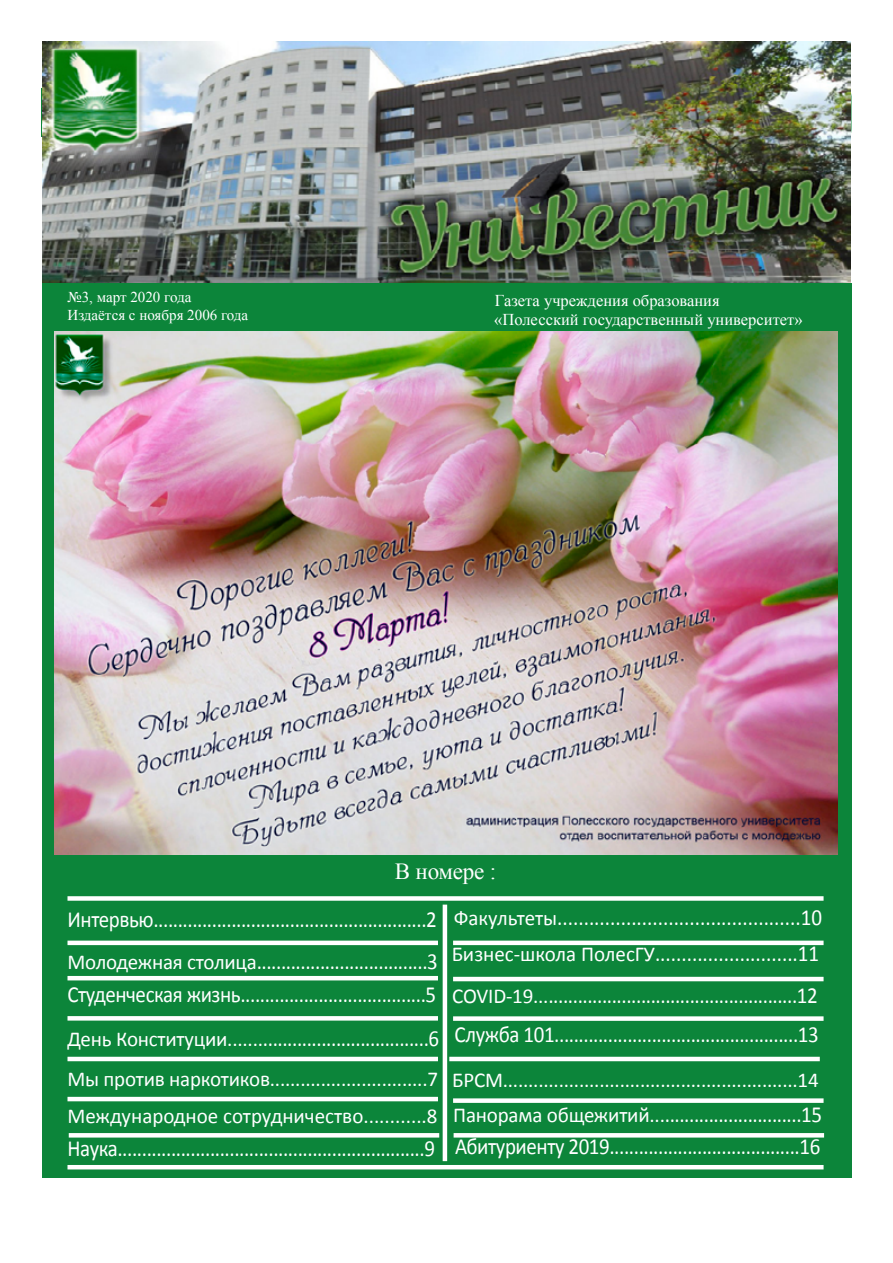
<style>
.page{position:relative;width:893px;height:1263px;background:#fff}
.page>*{position:absolute;margin:0;border:0;box-sizing:border-box;transform-origin:0 0}
.t1{font:23.1px/41.5px "Calibri";letter-spacing:-.02em;color:#fff;scale:.91 1}
.t2{font:23.1px "Times New Roman";letter-spacing:-.01em;color:#fff}
.t3{font:21.15px "Calibri";letter-spacing:-.01em;color:#fff}
.t4{font:16.5px/19.8px "Times New Roman";color:#fff}
.t5{font:15px/18px "Times New Roman";color:#fff}
.s1{font-size:21.15px}
</style>
<div class="page">
<svg style="left:814px;top:41px;width:21px;height:1px"></svg>
<div style="left:42px;top:284px;width:810px;height:894px;background:#0c853a"></div>
<hr style="left:443px;top:905px;width:4px;height:256px;background:#fff">
<div style="left:68px;top:896px;width:756px;height:5px;background:#fff"></div>
<hr style="left:68px;top:941px;width:370px;height:4px;background:#fff">
<hr style="left:68px;top:976px;width:370px;height:4px;background:#fff">
<svg style="left:68px;top:1016px;width:370px;height:4px"></svg>
<hr style="left:453px;top:941px;width:371px;height:4px;background:#fff">
<hr style="left:453px;top:977px;width:371px;height:4px;background:#fff">
<div style="left:453px;top:1016px;width:371px;height:5px;background:#fff"></div>
<img style="left:43px;top:42px;width:807px;height:240px">
<hr style="left:68px;top:1165px;width:756px;height:4px;background:#fff">
<hr style="left:68px;top:1057px;width:370px;height:4px;background:#fff">
<hr style="left:449px;top:1057px;width:371px;height:4px;background:#fff">
<hr style="left:68px;top:1097px;width:370px;height:4px;background:#fff">
<div style="left:453px;top:1098px;width:371px;height:5px;background:#fff"></div>
<img style="left:55px;top:331px;width:783px;height:524px">
<svg style="left:69px;top:1133px;width:370px;height:4px"></svg>
<svg style="left:454px;top:1133px;width:370px;height:4px"></svg>
<p class="t5" style="left:68px;top:288px;width:182px">№3, март 2020 года<br>Издаётся с ноября 2006 года</p>
<p class="t4" style="left:494px;top:290px;width:310px">Газета учреждения образования «Полесский государственный университет»</p>
<p class="t2" style="left:395px;top:855px;width:103px">В номере :</p>
<p class="t1" style="left:68px;top:898px;width:407px">Интервью........................................................2</p>
<p class="t1" style="left:454px;top:897px;width:406px"><span class="s1">Факультеты</span>..............................................10</p>
<p class="t1" style="left:68px;top:940px;width:408px"><span class="s1">Молодежная столица</span>...................................3</p>
<p class="t1" style="left:68px;top:974px;width:407px">Студенческая жизнь......................................5</p>
<p class="t1" style="left:452px;top:932px;width:405px"><span class="s1">Бизнес-школа ПолесГУ</span>...........................11<br><span class="s1">COVID-19...</span>...................................................12</p>
<p class="t1" style="left:68px;top:1017px;width:410px"><span class="s1">День Конституции.......</span>..................................6</p>
<p class="t1" style="left:455px;top:1013px;width:402px">Служба 101..................................................13</p>
<p class="t3" style="left:68px;top:1065px;width:372px">Мы против наркотиков...............................7</p>
<p class="t3" style="left:452px;top:1066px;width:368px">БРСМ..........................................................14</p>
<p class="t3" style="left:68px;top:1102px;width:372px">Международное сотрудничество............8</p>
<p class="t1" style="left:453px;top:1094px;width:407px"><span class="s1">Панорама общежитий...</span>............................15</p>
<p class="t1" style="left:68px;top:1127px;width:405px">Наука...............................................................9</p>
<p class="t1" style="left:455px;top:1125px;width:403px">Абитуриенту 2019.......................................16</p>
</div>
